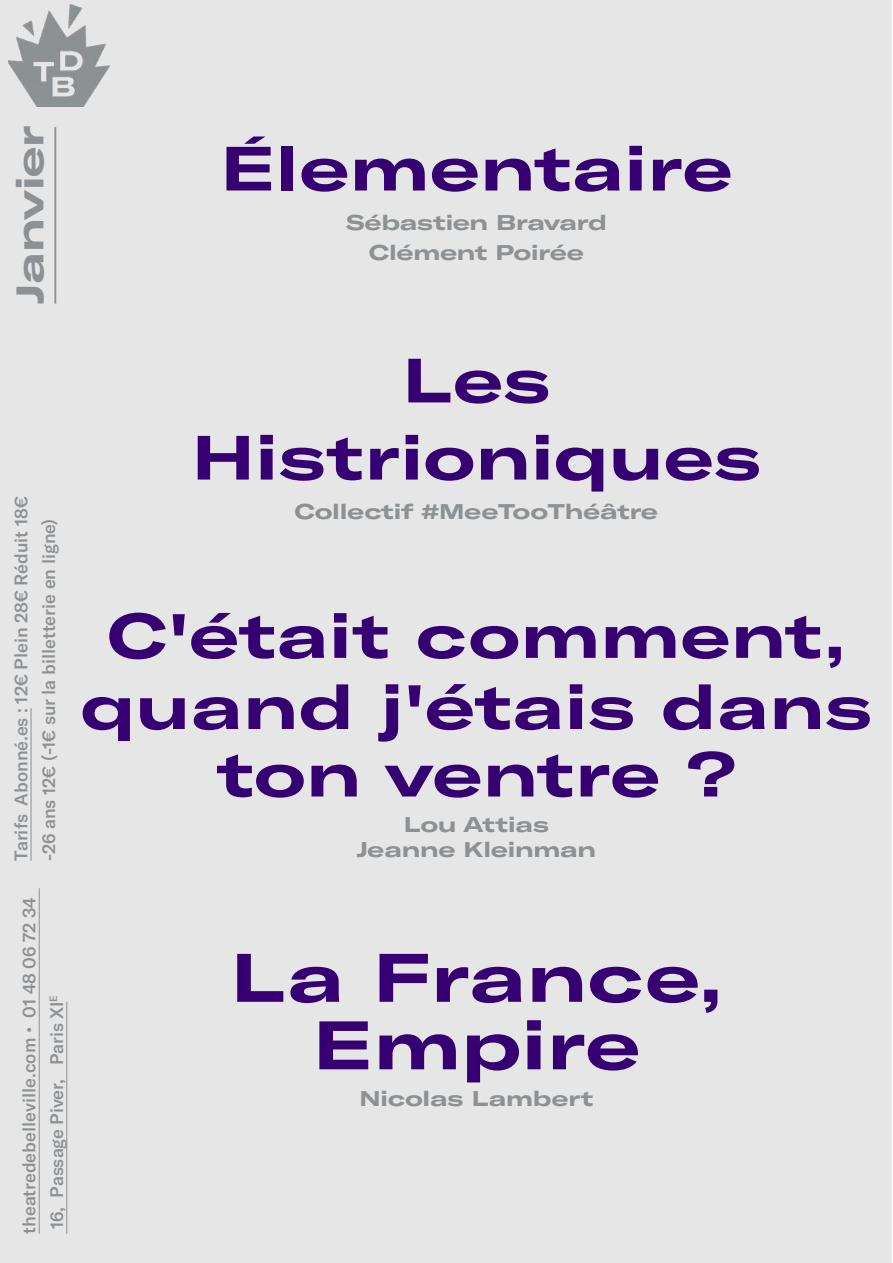
<style>
.page{position:relative;width:893px;height:1263px;background:#fff}
.page>*{position:absolute;margin:0;border:0;box-sizing:border-box;transform-origin:0 0}
.t1{font:700 expanded 67.5px/67.5px "GT America";letter-spacing:.02em;color:#360072;text-align:center}
.t2{font:700 expanded 61.5px/69.3px "GT America";letter-spacing:.02em;color:#360072;text-align:center}
.t3{font:700 expanded 37.95px "GT America";color:#8d9194}
.t4{font:700 expanded 21px/30px "GT America";letter-spacing:-.005em;color:#8d9194;text-align:center}
.t5{font:500 18px/27.6px "GT America";color:#8d9194}
</style>
<div class="page">
<div style="left:0;top:0;width:892px;height:1262px;background:#e6e6e6"></div>
<hr style="left:39px;top:888px;width:1px;height:345px;background:#8d9194">
<hr style="left:66px;top:1002px;width:1px;height:231px;background:#8d9194">
<hr style="left:54px;top:127px;width:2px;height:177px;background:#8d9194">
<hr style="left:31px;top:708px;width:1px;height:153px;background:#8d9194">
<img style="left:9px;top:4px;width:100px;height:102px">
<h3 class="t3" style="left:6px;top:304px;width:180px;rotate:-90deg">Janvier</h3>
<h2 class="t2" style="left:221px;top:133px;width:513px">Élementaire</h2>
<p class="t4" style="left:346px;top:207px;width:262px">Sébastien Bravard<br>Clément Poirée</p>
<p class="t5" style="left:7px;top:861px;width:366px;rotate:-90deg">Tarifs Abonné.es : 12€ Plein 28€ Réduit 18€ -26 ans 12€ (-1€ sur la billetterie en ligne)</p>
<p class="t5" style="left:15px;top:1233px;width:338px;rotate:-90deg">theatredebelleville.com • 01 48 06 72 34<br>16, Passage Piver, Paris XI<sup>E</sup></p>
<h2 class="t2" style="left:192px;top:341px;width:570px;line-height:77.1px">Les<br>Histrioniques</h2>
<p class="t4" style="left:295px;top:497px;width:364px">Collectif #MeeTooThéâtre</p>
<h2 class="t2" style="left:81px;top:601px;width:792px">C'était comment, quand j'étais dans ton ventre ?</h2>
<p class="t4" style="left:357px;top:811px;width:241px;line-height:25.5px">Lou Attias<br>Jeanne Kleinman</p>
<h1 class="t1" style="left:231px;top:943px;width:492px">La France,<br>Empire</h1>
<p class="t4" style="left:359px;top:1083px;width:235px">Nicolas Lambert</p>
</div>
